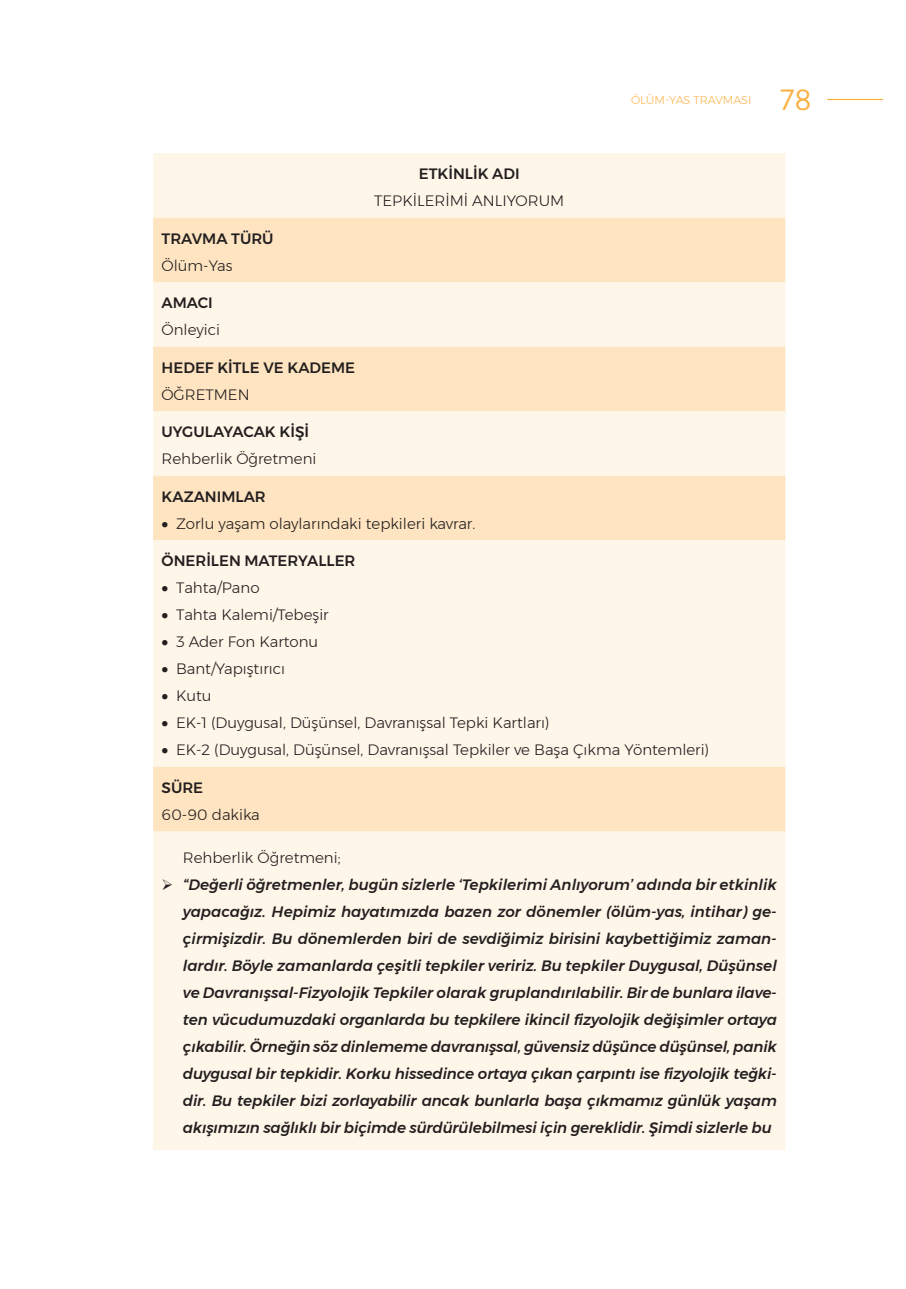
<style>
.page{position:relative;width:906px;height:1289px;background:#fff}
.page>*{position:absolute;margin:0;border:0;box-sizing:border-box;transform-origin:0 0}
.t1{font:30px "Brandon Grotesque";color:#fbb03f}
.t2{font:italic 500 15px/27px "Montserrat";letter-spacing:-.01em;color:#231f20;text-align:justify}
.t3{font:300 15px "Montserrat";color:#231f20}
.t4{font:500 15px "Montserrat";color:#231f20}
.t5{font:300 11.25px "Montserrat";color:#fcb754}
</style>
<div class="page">
<hr style="left:827px;top:99px;width:79px;height:1px;background:#fbb03f">
<div style="left:884px;top:74px;width:22px;height:62px;background:#fff"></div>
<div style="left:153px;top:153px;width:632px;height:996px;background:#fef6e8"></div>
<svg style="left:153px;top:218px;width:632px;height:613px;background:#feeed7"></svg>
<svg style="left:173px;top:889px;width:15px;height:1px"></svg>
<p class="t4" style="left:419px;top:162px;width:102px">ETKİNLİK ADI</p>
<p class="t3" style="left:374px;top:189px;width:191px">TEPKİLERİMİ ANLIYORUM</p>
<p class="t5" style="left:631px;top:92px;width:122px">ÖLÜM-YAS TRAVMASI</p>
<h1 class="t1" style="left:780px;top:79px;width:33px">78</h1>
<p class="t4" style="left:162px;top:226px;width:113px">TRAVMA TÜRÜ</p>
<p class="t3" style="left:162px;top:254px;width:72px">Ölüm-Yas</p>
<p class="t4" style="left:162px;top:291px;width:53px">AMACI</p>
<p class="t3" style="left:162px;top:318px;width:60px">Önleyici</p>
<p class="t4" style="left:162px;top:355px;width:195px">HEDEF KİTLE VE KADEME</p>
<p class="t3" style="left:162px;top:383px;width:89px">ÖĞRETMEN</p>
<p class="t4" style="left:162px;top:420px;width:149px">UYGULAYACAK KİŞİ</p>
<p class="t3" style="left:162px;top:447px;width:156px">Rehberlik Öğretmeni</p>
<p class="t4" style="left:162px;top:484px;width:106px">KAZANIMLAR</p>
<p class="t3" style="left:162px;top:512px;width:315px">• Zorlu yaşam olaylarındaki tepkileri kavrar.</p>
<p class="t4" style="left:162px;top:549px;width:195px">ÖNERİLEN MATERYALLER</p>
<p class="t3" style="left:162px;top:576px;width:99px">• Tahta/Pano</p>
<p class="t3" style="left:162px;top:603px;width:169px">• Tahta Kalemi/Tebeşir</p>
<p class="t3" style="left:162px;top:630px;width:158px">• 3 Ader Fon Kartonu</p>
<p class="t3" style="left:162px;top:657px;width:125px">• Bant/Yapıştırıcı</p>
<p class="t3" style="left:162px;top:684px;width:51px">• Kutu</p>
<p class="t3" style="left:162px;top:711px;width:389px">• EK-1 (Duygusal, Düşünsel, Davranışsal Tepki Kartları)</p>
<p class="t3" style="left:162px;top:738px;width:549px">• EK-2 (Duygusal, Düşünsel, Davranışsal Tepkiler ve Başa Çıkma Yöntemleri)</p>
<p class="t4" style="left:162px;top:775px;width:43px">SÜRE</p>
<p class="t3" style="left:162px;top:803px;width:100px">60-90 dakika</p>
<p class="t3" style="left:183px;top:846px;width:159px">Rehberlik Öğretmeni;</p>
<p class="t2" style="left:183px;top:871px;width:595px;text-indent:-21px">➢ “Değerli öğretmenler, bugün sizlerle ‘Tepkilerimi Anlıyorum’ adında bir etkinlik yapacağız. Hepimiz hayatımızda bazen zor dönemler (ölüm-yas, intihar) ge&shy;çirmişizdir. Bu dönemlerden biri de sevdiğimiz birisini kaybettiğimiz zaman&shy;lardır. Böyle zamanlarda çeşitli tepkiler veririz. Bu tepkiler Duygusal, Düşünsel ve Davranışsal-Fizyolojik Tepkiler olarak gruplandırılabilir. Bir de bunlara ilave&shy;ten vücudumuzdaki organlarda bu tepkilere ikincil fizyolojik değişimler ortaya çıkabilir. Örneğin söz dinlememe davranışsal, güvensiz düşünce düşünsel, panik duygusal bir tepkidir. Korku hissedince ortaya çıkan çarpıntı ise fizyolojik teğki&shy;dir. Bu tepkiler bizi zorlayabilir ancak bunlarla başa çıkmamız günlük yaşam akışımızın sağlıklı bir biçimde sürdürülebilmesi için gereklidir. Şimdi sizlerle bu</p>
</div>
